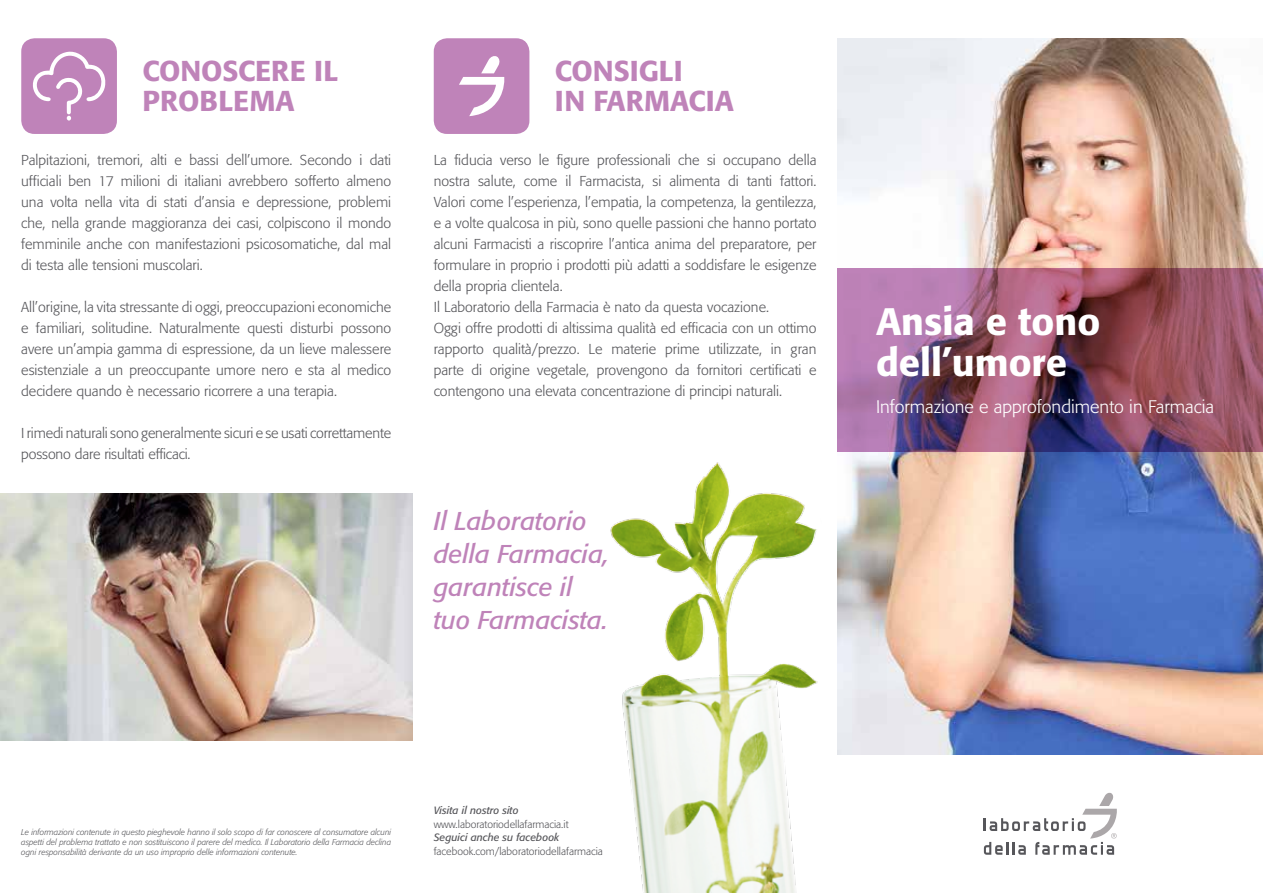
<style>
.page{position:relative;width:1263px;height:893px;background:#fff}
.page>*{position:absolute;margin:0;border:0;box-sizing:border-box;transform-origin:0 0}
.t1{font:500 37.95px/40.8px "Formata";color:#fff}
.t2{font:500 28.5px/30px "Formata";color:#bf83b9}
.t3{font:italic 25.5px/33px "Formata";color:#bf83b9}
.t4{font:300 18px "Formata";color:#fff}
.t5{font:300 14.25px/21px "Formata";color:#56565a;text-align:justify}
.t6{font:300 10.5px "Formata";color:#56565a}
.t7{font:italic 10.5px "Formata";color:#56565a}
.t8{font:italic 300 8.25px/9.8px "Formata";color:#56565a;text-align:justify}
</style>
<div class="page">
<img style="left:838px;top:38px;width:425px;height:717px">
<img style="left:0;top:493px;width:412px;height:248px">
<img style="left:838px;top:269px;width:425px;height:183px">
<svg style="left:984px;top:792px;width:133px;height:63px"></svg>
<div style="left:21px;top:38px;width:96px;height:96px;background:#bf83b9;border-radius:13px"></div>
<svg style="left:33px;top:51px;width:73px;height:70px"></svg>
<div style="left:434px;top:38px;width:95px;height:96px;background:#bf83b9;border-radius:13px"></div>
<svg style="left:459px;top:56px;width:45px;height:60px"></svg>
<img style="left:610px;top:462px;width:208px;height:431px">
<h2 class="t2" style="left:142px;top:56px;width:197px">CONOSCERE IL<br>PROBLEMA</h2>
<h2 class="t2" style="left:555px;top:56px;width:180px">CONSIGLI<br>IN FARMACIA</h2>
<p class="t5" style="left:21px;top:150px;width:371px">Palpitazioni, tremori, alti e bassi dell’umore. Secondo i dati ufficiali ben 17 milioni di italiani avrebbero sofferto almeno una volta nella vita di stati d’ansia e depressione, problemi che, nella grande maggioranza dei casi, colpiscono il mondo femminile anche con manifestazioni psicosomatiche, dal mal di testa alle tensioni muscolari.</p>
<p class="t5" style="left:21px;top:297px;width:371px">All’origine, la vita stressante di oggi, preoccupazioni economiche e familiari, solitudine. Naturalmente questi disturbi possono avere un’ampia gamma di espressione, da un lieve malessere esistenziale a un preoccupante umore nero e sta al medico decidere quando è necessario ricorrere a una terapia.</p>
<p class="t5" style="left:21px;top:423px;width:371px">I rimedi naturali sono generalmente sicuri e se usati correttamente possono dare risultati efficaci.</p>
<p class="t5" style="left:434px;top:150px;width:384px;text-align:left">La fiducia verso le figure professionali che si occupano della nostra salute, come il Farmacista, si alimenta di tanti fattori.<br>Valori come l’esperienza, l’empatia, la competenza, la gentilezza, e a volte qualcosa in più, sono quelle passioni che hanno portato alcuni Farmacisti a riscoprire l’antica anima del preparatore, per formulare in proprio i prodotti più adatti a soddisfare le esigenze della propria clientela.<br>Il Laboratorio della Farmacia è nato da questa vocazione.<br>Oggi offre prodotti di altissima qualità ed efficacia con un ottimo rapporto qualità/prezzo. Le materie prime utilizzate, in gran parte di origine vegetale, provengono da fornitori certificati e contengono una elevata concentrazione di principi naturali.</p>
<h3 class="t3" style="left:434px;top:504px;width:177px">Il Laboratorio della Farmacia, garantisce il tuo Farmacista.</h3>
<h1 class="t1" style="left:876px;top:301px;width:226px">Ansia e tono dell’umore</h1>
<p class="t4" style="left:876px;top:396px;width:339px">Informazione e approfondimento in Farmacia</p>
<p class="t8" style="left:21px;top:827px;width:371px">Le informazioni contenute in questo pieghevole hanno il solo scopo di far conoscere al consumatore alcuni aspetti del problema trattato e non sostituiscono il parere del medico. Il Laboratorio della Farmacia declina ogni responsabilità derivante da un uso improprio delle informazioni contenute.</p>
<p class="t7" style="left:434px;top:804px;width:86px">Visita il nostro sito</p>
<p class="t6" style="left:434px;top:818px;width:136px">www.laboratoriodellafarmacia.it</p>
<p class="t7" style="left:434px;top:831px;width:127px">Seguici anche su facebook</p>
<p class="t6" style="left:434px;top:845px;width:171px">facebook.com/laboratoriodellafarmacia</p>
</div>
